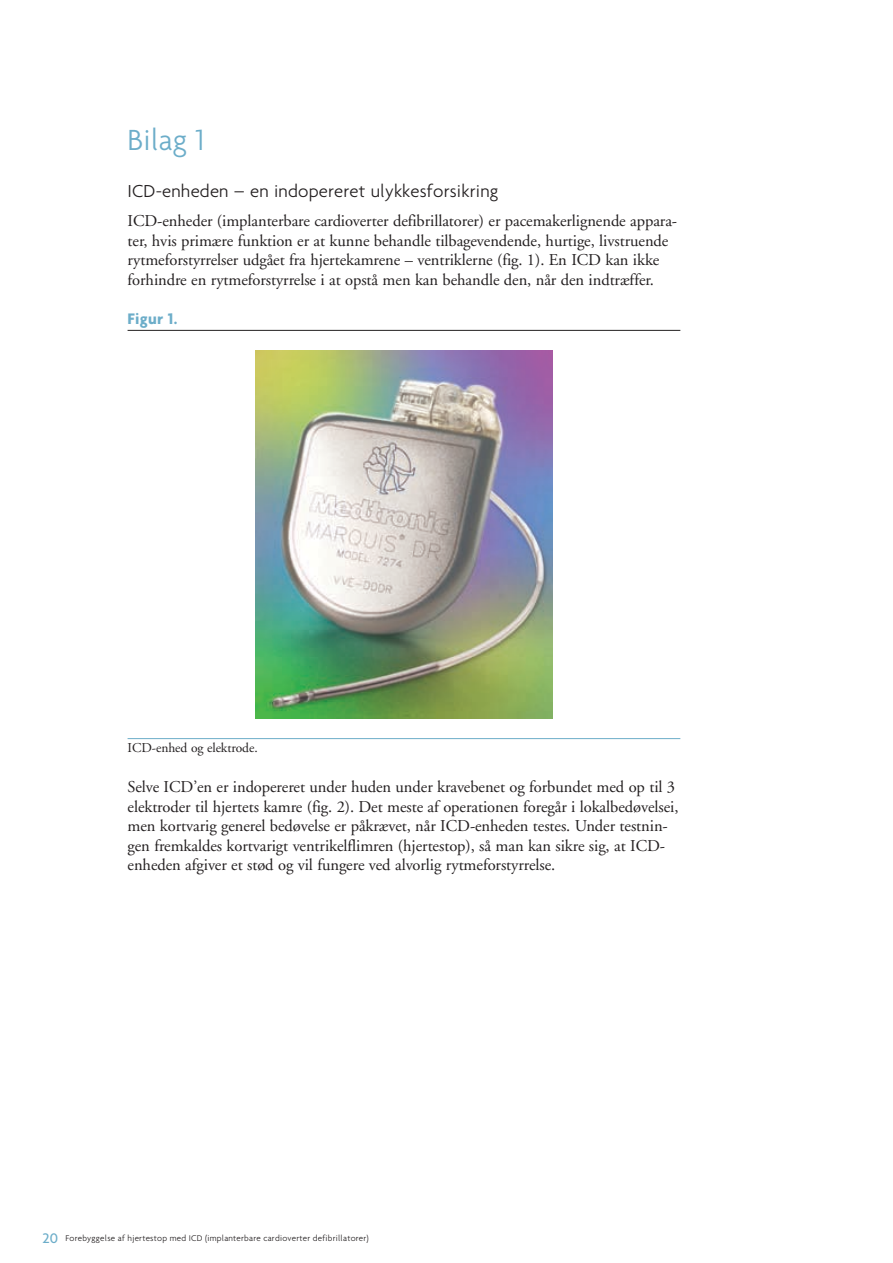
<style>
.page{position:relative;width:893px;height:1263px;background:#fff}
.page>*{position:absolute;margin:0;border:0;box-sizing:border-box;transform-origin:0 0}
.t1{font:300 31.5px "Agenda";color:#6cadc9}
.t2{font:300 18.75px "Agenda";letter-spacing:.01em;color:#231f20}
.t3{font:16.5px/19.5px "Adobe Garamond";letter-spacing:-.005em;color:#231f20}
.t4{font:700 16.5px "Agenda";letter-spacing:.015em;color:#6cadc9}
.t5{font:13.5px "Adobe Garamond";letter-spacing:-.005em;color:#231f20}
.t6{font:300 9px "Agenda";letter-spacing:.025em;color:#231f20}
.s1{font-weight:500;font-size:15px;color:#6cadc9}
</style>
<div class="page">
<hr style="left:128px;top:330px;width:552px;height:1px;background:#231f20">
<hr style="left:128px;top:738px;width:552px;height:1px;background:#6cadc9">
<img style="left:256px;top:351px;width:296px;height:367px">
<h1 class="t1" style="left:128px;top:121px;width:78px">Bilag 1</h1>
<p class="t2" style="left:128px;top:180px;width:372px">ICD-enheden – en indopereret ulykkesforsikring</p>
<p class="t3" style="left:128px;top:212px;width:551px">ICD-enheder (implanterbare cardioverter defibrillatorer) er pacemakerlignende appara&shy;ter, hvis primære funktion er at kunne behandle tilbagevendende, hurtige, livstruende rytmeforstyrrelser udgået fra hjertekamrene – ventriklerne (fig. 1). En ICD kan ikke forhindre en rytmeforstyrrelse i at opstå men kan behandle den, når den indtræffer.</p>
<p class="t4" style="left:128px;top:309px;width:51px">Figur 1.</p>
<p class="t5" style="left:128px;top:741px;width:132px">ICD-enhed og elektrode.</p>
<p class="t3" style="left:128px;top:777px;width:552px">Selve ICD’en er indopereret under huden under kravebenet og forbundet med op til 3 elektroder til hjertets kamre (fig. 2). Det meste af operationen foregår i lokalbedøvelsei, men kortvarig generel bedøvelse er påkrævet, når ICD-enheden testes. Under testnin&shy;gen fremkaldes kortvarigt ventrikelflimren (hjertestop), så man kan sikre sig, at ICD&shy;enheden afgiver et stød og vil fungere ved alvorlig rytmeforstyrrelse.</p>
<p class="t6" style="left:43px;top:1233px;width:328px"><span class="s1">20</span> Forebyggelse af hjertestop med ICD (implanterbare cardioverter defibrillatorer)</p>
</div>
